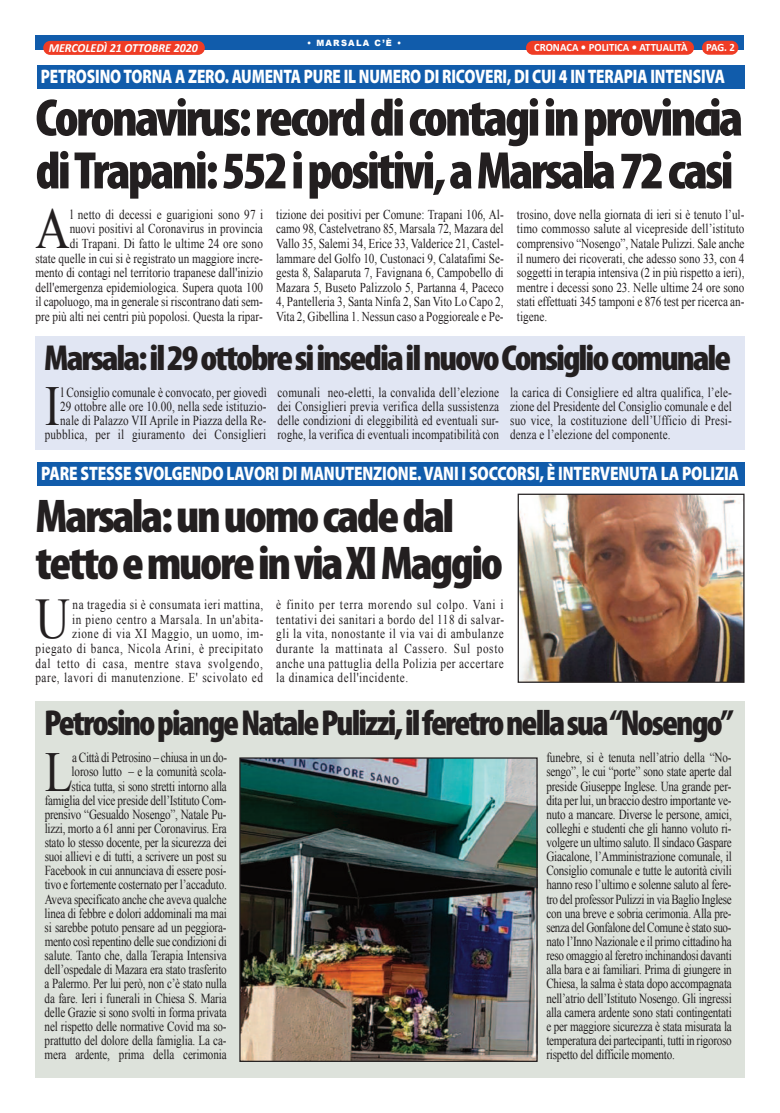
<style>
.page{position:relative;width:780px;height:1113px;background:#fff}
.page>*{position:absolute;margin:0;border:0;box-sizing:border-box;transform-origin:0 0}
.t1{font:57.5px "Times New Roman";color:#231f20;scale:.83 1}
.t2{font:56.38px "Times New Roman";color:#231f20;scale:.81 1}
.t3{font:900 condensed 53.25px/52.9px "Myriad Pro";letter-spacing:-.05em;color:#231f20}
.t4{font:900 condensed 47.5px/47.1px "Myriad Pro";letter-spacing:-.05em;color:#231f20;scale:1.04 1}
.t5{font:900 condensed 36.25px "Myriad Pro";letter-spacing:-.055em;color:#231f20}
.t6{font:900 condensed 36.25px "Myriad Pro";letter-spacing:-.055em;color:#231f20;scale:1.04 1}
.t7{font:900 19.62px "Myriad Pro";letter-spacing:-.01em;color:#fff;scale:.79 1}
.t8{font:900 19.62px "Myriad Pro";letter-spacing:-.01em;color:#fff;scale:.78 1}
.t9{font:13.75px/14.1px "Times New Roman";letter-spacing:-.02em;color:#231f20;text-align:justify;scale:.81 1}
.t10{font:13.75px/14.1px "Times New Roman";letter-spacing:.01em;color:#231f20;text-align:right;scale:.81 1}
.t11{font:13.5px/14.5px "Times New Roman";letter-spacing:.005em;color:#231f20;text-align:justify;scale:.83 1}
.t12{font:13.5px/14.5px "Times New Roman";letter-spacing:.05em;color:#231f20;text-align:right;scale:.83 1}
.t13{font:italic 700 12.38px "Calibri";color:#fff;scale:.96 1}
.t14{font:700 11.12px "Calibri";color:#fff;scale:.96 1}
.t15{font:900 8.62px "Arial";letter-spacing:.15em;color:#fff;scale:.96 1}
</style>
<div class="page">
<div style="left:35px;top:35px;width:709px;height:14px;background:#115cab"></div>
<div style="left:702px;top:41px;width:36px;height:14px;background:#ef3c25;border-radius:7px"></div>
<div style="left:526px;top:41px;width:168px;height:14px;background:#ef3c25;border-radius:7px"></div>
<div style="left:43px;top:41px;width:162px;height:14px;background:#ef3c25;border-radius:7px"></div>
<div style="left:35px;top:336px;width:709px;height:114px;background:#e1e6f3"></div>
<div style="left:35px;top:701px;width:709px;height:376px;background:#dde2db"></div>
<img style="left:519px;top:495px;width:223px;height:186px">
<div style="left:517px;top:493px;width:227px;height:190px;border:1px solid #231f20"></div>
<img style="left:241px;top:759px;width:294px;height:301px">
<div style="left:239px;top:757px;width:298px;height:305px;border:1px solid #231f20"></div>
<div style="left:37px;top:462px;width:707px;height:24px;background:#115cab"></div>
<div style="left:37px;top:65px;width:707px;height:24px;background:#115cab"></div>
<p class="t15" style="left:307px;top:36px;width:100px">• MARSALA C’È •</p>
<p class="t13" style="left:49px;top:43px;width:157px">MERCOLEDÌ 21 OTTOBRE 2020</p>
<p class="t14" style="left:534px;top:43px;width:161px">CRONACA • POLITICA • ATTUALITÀ</p>
<p class="t14" style="left:706px;top:43px;width:32px">PAG. 2</p>
<h3 class="t8" style="left:41px;top:69px;width:878px">PETROSINOTORNA A ZERO. AUMENTA PURE IL NUMERO DI RICOVERI, DI CUI 4 INTERAPIA INTENSIVA</h3>
<h3 class="t3" style="left:35px;top:96px;width:709px">Coronavirus:recorddicontagiinprovincia diTrapani:552ipositivi,aMarsala72casi</h3>
<h1 class="t1" style="left:35px;top:197px;width:43px">A</h1>
<p class="t11" style="left:35px;top:207px;width:276px;text-align:right">l netto di decessi e guarigioni sono 97 i<br>nuovi positivi al Coronavirus in provincia<br>di Trapani. Di fatto le ultime 24 ore sono<br>state quelle in cui si è registrato un maggiore incre&shy;mento di contagi nel territorio trapanese dall'inizio dell'emergenza epidemiologica. Supera quota 100 il capoluogo, ma in generale si riscontrano dati sem&shy;pre più alti nei centri più popolosi. Questa la ripar-</p>
<p class="t11" style="left:276px;top:207px;width:275px">tizione dei positivi per Comune: Trapani 106, Al&shy;camo 98, Castelvetrano 85, Marsala 72, Mazara del Vallo 35, Salemi 34, Erice 33, Valderice 21, Castel&shy;lammare del Golfo 10, Custonaci 9, Calatafimi Se&shy;gesta 8, Salaparuta 7, Favignana 6, Campobello di Mazara 5, Buseto Palizzolo 5, Partanna 4, Paceco 4, Pantelleria 3, Santa Ninfa 2, San Vito Lo Capo 2, Vita 2, Gibellina 1. Nessun caso a Poggioreale e Pe-</p>
<p class="t11" style="left:517px;top:207px;width:275px">trosino, dove nella giornata di ieri si è tenuto l’ul&shy;timo commosso salute al vicepreside dell’istituto comprensivo “Nosengo”, Natale Pulizzi. Sale anche il numero dei ricoverati, che adesso sono 33, con 4 soggetti in terapia intensiva (2 in più rispetto a ieri), mentre i decessi sono 23. Nelle ultime 24 ore sono stati effettuati 345 tamponi e 876 test per ricerca an&shy;tigene.</p>
<h3 class="t6" style="left:44px;top:345px;width:662px">Marsala:il29ottobresiinsediailnuovoConsigliocomunale</h3>
<p class="t10" style="left:45px;top:385px;width:276px">l Consiglio comunale è convocato, per giovedì<br>29 ottobre alle ore 10.00, nella sede istituzio&shy;nale di Palazzo VII Aprile in Piazza della Re&shy;pubblica, per il giuramento dei Consiglieri</p>
<p class="t9" style="left:277px;top:385px;width:275px">comunali neo-eletti, la convalida dell’elezione dei Consiglieri previa verifica della sussistenza delle condizioni di eleggibilità ed eventuali sur&shy;roghe, la verifica di eventuali incompatibilità con</p>
<p class="t9" style="left:510px;top:385px;width:275px">la carica di Consigliere ed altra qualifica, l’ele&shy;zione del Presidente del Consiglio comunale e del suo vice, la costituzione dell’Ufficio di Presi&shy;denza e l’elezione del componente.</p>
<h2 class="t2" style="left:45px;top:375px;width:20px">I</h2>
<h3 class="t7" style="left:41px;top:466px;width:885px">PARE STESSE SVOLGENDO LAVORI DI MANUTENZIONE.VANI I SOCCORSI, È INTERVENUTA LA POLIZIA</h3>
<h3 class="t4" style="left:35px;top:496px;width:451px">Marsala:unuomocadedal tettoemuoreinviaXIMaggio</h3>
<p class="t12" style="left:35px;top:597px;width:276px">na tragedia si è consumata ieri mattina,<br>in pieno centro a Marsala. In un'abita-<br>zione di via XI Maggio, un uomo, im&shy;piegato di banca, Nicola Arini, è precipitato dal tetto di casa, mentre stava svolgendo, pare, lavori di manutenzione. E' scivolato ed</p>
<p class="t11" style="left:276px;top:597px;width:276px">è finito per terra morendo sul colpo. Vani i tentativi dei sanitari a bordo del 118 di salvar&shy;gli la vita, nonostante il via vai di ambulanze durante la mattinata al Cassero. Sul posto anche una pattuglia della Polizia per accertare la dinamica dell'incidente.</p>
<h1 class="t1" style="left:35px;top:587px;width:43px">U</h1>
<h3 class="t5" style="left:44px;top:710px;width:691px">PetrosinopiangeNatalePulizzi,ilferetronellasua“Nosengo”</h3>
<p class="t9" style="left:45px;top:750px;width:227px;text-align:right">a Città di Petrosino – chiusa in un do&shy;loroso lutto – e la comunità scola-<br>stica tutta, si sono stretti intorno alla famiglia del vice preside dell’Istituto Com&shy;prensivo “Gesualdo Nosengo”, Natale Pu&shy;lizzi, morto a 61 anni per Coronavirus. Era stato lo stesso docente, per la sicurezza dei suoi allievi e di tutti, a scrivere un post su Facebook in cui annunciava di essere posi&shy;tivo e fortemente costernato per l’accaduto.<br>Aveva specificato anche che aveva qualche linea di febbre e dolori addominali ma mai si sarebbe potuto pensare ad un peggiora&shy;mento così repentino delle sue condizioni di salute. Tanto che, dalla Terapia Intensiva dell’ospedale di Mazara era stato trasferito a Palermo. Per lui però, non c’è stato nulla da fare. Ieri i funerali in Chiesa S. Maria delle Grazie si sono svolti in forma privata nel rispetto delle normative Covid ma so&shy;prattutto del dolore della famiglia. La ca&shy;mera ardente, prima della cerimonia</p>
<p class="t9" style="left:546px;top:750px;width:230px">funebre, si è tenuta nell’atrio della “No&shy;sengo”, le cui “porte” sono state aperte dal preside Giuseppe Inglese. Una grande per&shy;dita per lui, un braccio destro importante ve&shy;nuto a mancare. Diverse le persone, amici, colleghi e studenti che gli hanno voluto ri&shy;volgere un ultimo saluto. Il sindaco Gaspare Giacalone, l’Amministrazione comunale, il Consiglio comunale e tutte le autorità civili hanno reso l’ultimo e solenne saluto al fere&shy;tro del professor Pulizzi in via Baglio Inglese con una breve e sobria cerimonia. Alla pre&shy;senza del Gonfalone del Comune è stato suo&shy;nato l’Inno Nazionale e il primo cittadino ha reso omaggio al feretro inchinandosi davanti alla bara e ai familiari. Prima di giungere in Chiesa, la salma è stata dopo accompagnata nell’atrio dell’Istituto Nosengo. Gli ingressi alla camera ardente sono stati contingentati e per maggiore sicurezza è stata misurata la temperatura dei partecipanti, tutti in rigoroso rispetto del difficile momento.</p>
<h2 class="t2" style="left:45px;top:740px;width:36px">L</h2>
</div>
